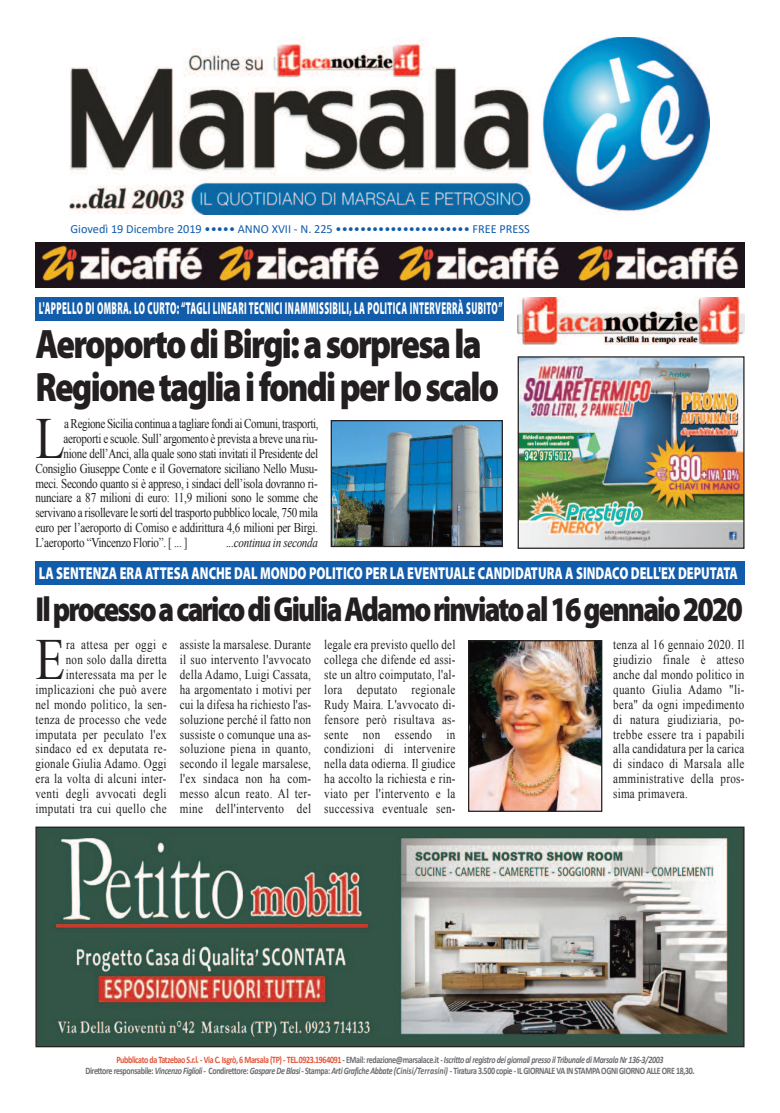
<style>
.page{position:relative;width:780px;height:1113px;background:#fff}
.page>*{position:absolute;margin:0;border:0;box-sizing:border-box;transform-origin:0 0}
.t1{font:58.25px "Times New Roman";color:#231f20;scale:.83 1}
.t2{font:900 41.25px/43.1px "Myriad Pro";letter-spacing:-.05em;color:#231f20;scale:.84 1}
.t3{font:900 34.88px "Myriad Pro";letter-spacing:-.065em;color:#231f20;scale:.83 1}
.t4{font:900 17.25px "Myriad Pro";letter-spacing:.01em;color:#fff;scale:.72 1}
.t5{font:900 17.25px "Myriad Pro";letter-spacing:.04em;color:#fff;scale:.5 1}
.t6{font:13.38px/14.9px "Times New Roman";letter-spacing:-.015em;color:#231f20;text-align:justify;scale:.83 1}
.t7{font:13.38px/14.9px "Times New Roman";letter-spacing:.03em;color:#231f20;text-align:right;scale:.83 1}
.t8{font:13.38px "Times New Roman";letter-spacing:-.035em;color:#231f20;scale:.83 1}
.t9{font:italic 13.38px "Times New Roman";letter-spacing:-.025em;color:#231f20;scale:.83 1}
.t10{font:12.38px "Calibri";color:#115cab}
.t11{font:700 9.88px/11.1px "Calibri";letter-spacing:-.045em;color:#6c6d70;text-align:center;scale:.81 1}
.s1{color:#e15438}
.s2{font-style:italic}
</style>
<div class="page">
<img style="left:517px;top:298px;width:227px;height:46px">
<img style="left:70px;top:38px;width:639px;height:176px">
<img style="left:35px;top:242px;width:709px;height:46px">
<img style="left:37px;top:828px;width:705px;height:217px">
<div style="left:35px;top:826px;width:709px;height:221px;border:1px solid #231f20"></div>
<div style="left:35px;top:297px;width:468px;height:24px;background:#115cab"></div>
<div style="left:35px;top:561px;width:709px;height:24px;background:#115cab"></div>
<img style="left:519px;top:358px;width:223px;height:189px">
<div style="left:517px;top:356px;width:227px;height:193px;border:1px solid #231f20"></div>
<img style="left:470px;top:642px;width:130px;height:168px">
<div style="left:468px;top:640px;width:134px;height:172px;border:1px solid #231f20"></div>
<img style="left:332px;top:422px;width:169px;height:123px">
<div style="left:330px;top:420px;width:173px;height:127px;border:1px solid #231f20"></div>
<p class="t10" style="left:71px;top:223px;width:460px">Giovedì 19 Dicembre 2019 ••••• ANNO XVII - N. 225 •••••••••••••••••••••• FREE PRESS</p>
<p class="t5" style="left:39px;top:302px;width:928px">L'APPELLO DI OMBRA. LO CURTO: “TAGLI LINEARI TECNICI INAMMISSIBILI, LA POLITICA INTERVERRÀ SUBITO”</p>
<h2 class="t2" style="left:35px;top:326px;width:553px">AeroportodiBirgi:asorpresala<br>Regionetagliaifondiperloscalo</h2>
<h1 class="t1" style="left:35px;top:406px;width:37px">L</h1>
<p class="t8" style="left:64px;top:416px;width:308px">a Regione Sicilia continua a tagliare fondi ai Comuni, trasporti,</p>
<p class="t6" style="left:64px;top:431px;width:308px">aeroporti e scuole. Sull’argomento è prevista a breve una riu-</p>
<p class="t6" style="left:64px;top:446px;width:308px">nione dell’Anci, alla quale sono stati invitati il Presidente del</p>
<p class="t6" style="left:35px;top:461px;width:342px">Consiglio Giuseppe Conte e il Governatore siciliano Nello Musu-</p>
<p class="t6" style="left:35px;top:475px;width:342px">meci. Secondo quanto si è appreso, i sindaci dell’isola dovranno ri-</p>
<p class="t6" style="left:35px;top:490px;width:342px">nunciare a 87 milioni di euro: 11,9 milioni sono le somme che</p>
<p class="t6" style="left:35px;top:505px;width:342px">servivano a risollevare le sorti del trasporto pubblico locale, 750 mila</p>
<p class="t6" style="left:35px;top:520px;width:342px">euro per l’aeroporto di Comiso e addirittura 4,6 milioni per Birgi.</p>
<p class="t6" style="left:35px;top:535px;width:185px">L’aeroporto “Vincenzo Florio”. [ ... ]</p>
<p class="t9" style="left:226px;top:535px;width:112px">...continua in seconda</p>
<p class="t4" style="left:39px;top:566px;width:972px">LA SENTENZA ERA ATTESA ANCHE DAL MONDO POLITICO PER LA EVENTUALE CANDIDATURA A SINDACO DELL'EX DEPUTATA</p>
<h3 class="t3" style="left:35px;top:596px;width:854px">IlprocessoacaricodiGiuliaAdamorinviatoal16gennaio2020</h3>
<p class="t7" style="left:35px;top:637px;width:160px">ra attesa per oggi e<br>non solo dalla diretta interessata ma per le implicazioni che può avere nel mondo politico, la sen&shy;tenza de processo che vede imputata per peculato l'ex sindaco ed ex deputata re&shy;gionale Giulia Adamo. Oggi era la volta di alcuni inter&shy;venti degli avvocati degli imputati tra cui quello che</p>
<p class="t6" style="left:180px;top:637px;width:160px">assiste la marsalese. Durante il suo intervento l'avvocato della Adamo, Luigi Cassata, ha argomentato i motivi per cui la difesa ha richiesto l'as&shy;soluzione perché il fatto non sussiste o comunque una as&shy;soluzione piena in quanto, secondo il legale marsalese, l'ex sindaca non ha com&shy;messo alcun reato. Al ter&shy;mine dell'intervento del</p>
<p class="t6" style="left:324px;top:637px;width:160px">legale era previsto quello del collega che difende ed assi&shy;ste un altro coimputato, l'al&shy;lora deputato regionale Rudy Maira. L'avvocato di&shy;fensore però risultava as&shy;sente non essendo in condizioni di intervenire nella data odierna. Il giudice ha accolto la richiesta e rin&shy;viato per l'intervento e la successiva eventuale sen-</p>
<p class="t6" style="left:613px;top:637px;width:160px">tenza al 16 gennaio 2020. Il giudizio finale è atteso anche dal mondo politico in quanto Giulia Adamo "li&shy;bera" da ogni impedimento di natura giudiziaria, po&shy;trebbe essere tra i papabili alla candidatura per la carica di sindaco di Marsala alle amministrative della pros&shy;sima primavera.</p>
<h1 class="t1" style="left:35px;top:627px;width:37px">E</h1>
<p class="t11" style="left:85px;top:1054px;width:753px"><span class="s1">Pubblicato da Tatzebao S.r.l. - Via C. Isgrò, 6 Marsala (TP) - TEL.0923.1964091</span> - EMail: redazione@marsalace.it - <span class="s2">Iscritto al registro dei giornali presso il Tribunale di Marsala Nr 136-3/2003<br></span>Direttore responsabile: <span class="s2">Vincenzo Figlioli -</span> Condirettore: <span class="s2">Gaspare De Blasi</span> - Stampa: <span class="s2">Arti Grafiche Abbate (Cinisi/Terrasini) -</span> Tiratura 3.500 copie - IL GIORNALE VA IN STAMPA OGNI GIORNO ALLE ORE 18,30.</p>
</div>
